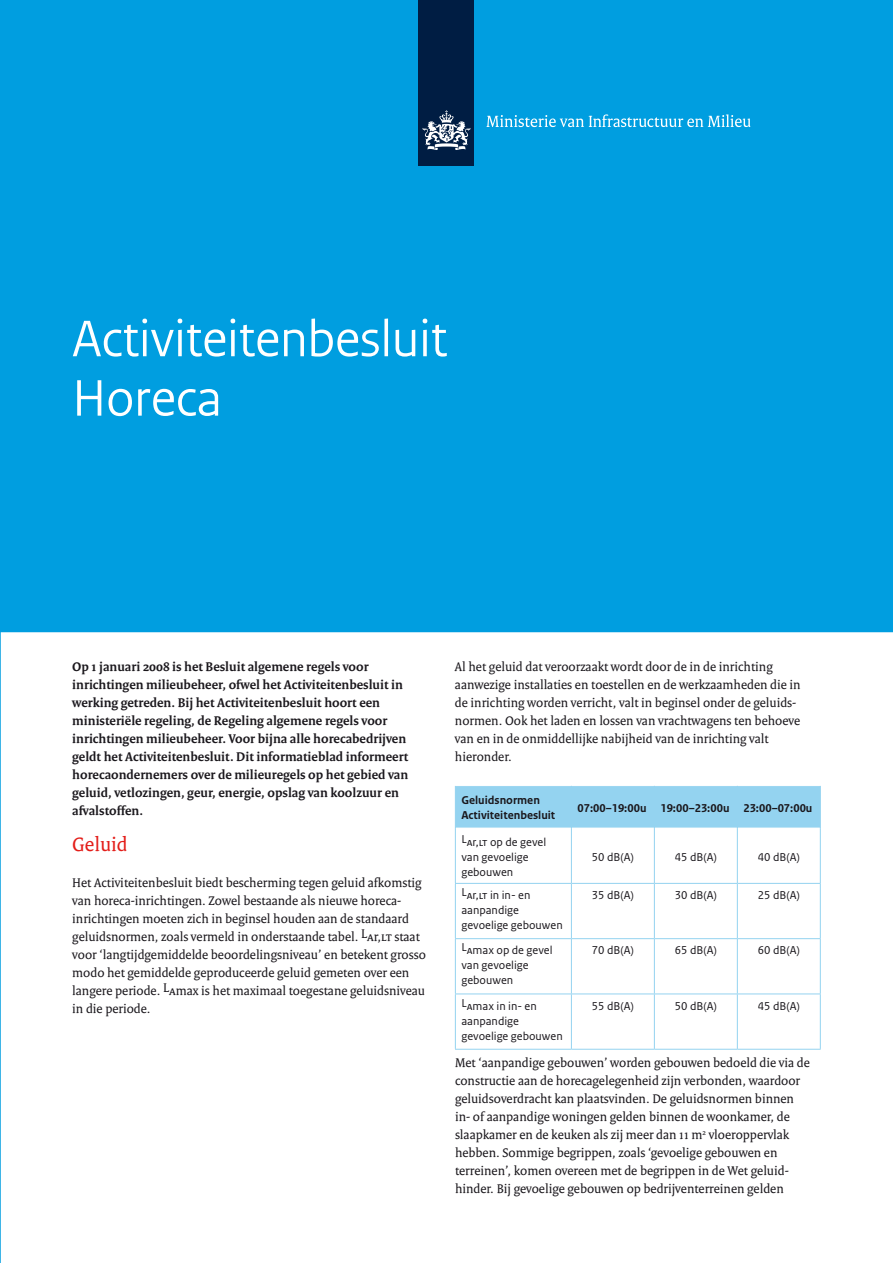
<style>
.page{position:relative;width:893px;height:1263px;background:#fff}
.page>*{position:absolute;margin:0;border:0;box-sizing:border-box;transform-origin:0 0}
.t1{font:54px/59.4px "Rijksoverheid Sans Heading";color:#fff}
.t2{font:21px "Rijksoverheid Serif";color:#e31d19}
.t3{font:13.5px/18px "Rijksoverheid Serif";color:#1a171c}
.t4{font:700 13.5px/18px "Rijksoverheid Serif";color:#1a171c}
.t5{font:12px/15px "Rijksoverheid Sans Text";color:#1a171c}
.t6{font:700 12px/15px "Rijksoverheid Sans Text";color:#1a171c}
</style>
<div class="page">
<div style="left:1px;top:0;width:892px;height:632px;background:#009ee0"></div>
<svg style="left:0;top:0;width:1px;height:1263px"></svg>
<svg style="left:456px;top:786px;width:364px;height:97px"></svg>
<hr style="left:455px;top:883px;width:116px;height:1px;background:#94d3f0">
<hr style="left:455px;top:884px;width:1px;height:54px;background:#94d3f0">
<hr style="left:571px;top:883px;width:83px;height:1px;background:#94d3f0">
<hr style="left:571px;top:884px;width:1px;height:54px;background:#94d3f0">
<hr style="left:654px;top:883px;width:83px;height:1px;background:#94d3f0">
<hr style="left:654px;top:884px;width:1px;height:54px;background:#94d3f0">
<hr style="left:737px;top:883px;width:84px;height:1px;background:#94d3f0">
<hr style="left:737px;top:884px;width:1px;height:54px;background:#94d3f0">
<hr style="left:820px;top:884px;width:1px;height:54px;background:#94d3f0">
<hr style="left:455px;top:938px;width:116px;height:1px;background:#94d3f0">
<hr style="left:455px;top:939px;width:1px;height:54px;background:#94d3f0">
<hr style="left:571px;top:938px;width:83px;height:1px;background:#94d3f0">
<hr style="left:571px;top:939px;width:1px;height:54px;background:#94d3f0">
<hr style="left:654px;top:938px;width:83px;height:1px;background:#94d3f0">
<hr style="left:654px;top:939px;width:1px;height:54px;background:#94d3f0">
<hr style="left:737px;top:938px;width:84px;height:1px;background:#94d3f0">
<hr style="left:737px;top:939px;width:1px;height:54px;background:#94d3f0">
<hr style="left:820px;top:939px;width:1px;height:54px;background:#94d3f0">
<hr style="left:455px;top:993px;width:116px;height:1px;background:#94d3f0">
<hr style="left:455px;top:994px;width:1px;height:55px;background:#94d3f0">
<hr style="left:571px;top:993px;width:83px;height:1px;background:#94d3f0">
<hr style="left:571px;top:994px;width:1px;height:55px;background:#94d3f0">
<hr style="left:654px;top:993px;width:83px;height:1px;background:#94d3f0">
<hr style="left:654px;top:994px;width:1px;height:55px;background:#94d3f0">
<hr style="left:737px;top:993px;width:84px;height:1px;background:#94d3f0">
<hr style="left:737px;top:994px;width:1px;height:55px;background:#94d3f0">
<hr style="left:820px;top:994px;width:1px;height:55px;background:#94d3f0">
<hr style="left:456px;top:828px;width:115px;height:1px;background:#fff">
<hr style="left:572px;top:828px;width:82px;height:1px;background:#fff">
<hr style="left:655px;top:828px;width:82px;height:1px;background:#fff">
<hr style="left:738px;top:828px;width:82px;height:1px;background:#fff">
<hr style="left:455px;top:786px;width:1px;height:42px;background:#94d3f0">
<hr style="left:571px;top:786px;width:1px;height:42px;background:#94d3f0">
<hr style="left:654px;top:786px;width:1px;height:42px;background:#94d3f0">
<hr style="left:737px;top:786px;width:1px;height:42px;background:#94d3f0">
<hr style="left:820px;top:786px;width:1px;height:42px;background:#94d3f0">
<hr style="left:455px;top:828px;width:1px;height:55px;background:#94d3f0">
<hr style="left:571px;top:828px;width:1px;height:55px;background:#94d3f0">
<hr style="left:654px;top:828px;width:1px;height:55px;background:#94d3f0">
<hr style="left:737px;top:828px;width:1px;height:55px;background:#94d3f0">
<hr style="left:820px;top:828px;width:1px;height:55px;background:#94d3f0">
<hr style="left:455px;top:1049px;width:116px;height:1px;background:#94d3f0">
<hr style="left:571px;top:1049px;width:83px;height:1px;background:#94d3f0">
<hr style="left:654px;top:1049px;width:83px;height:1px;background:#94d3f0">
<hr style="left:737px;top:1049px;width:84px;height:1px;background:#94d3f0">
<div style="left:419px;top:0;width:55px;height:166px;background:#001d43"></div>
<svg style="left:423px;top:110px;width:47px;height:40px"></svg>
<svg style="left:486px;top:114px;width:264px;height:13px;background:#40b6e7"></svg>
<h1 class="t1" style="left:72px;top:310px;width:376px">Activiteitenbesluit<br>Horeca</h1>
<p class="t4" style="left:72px;top:658px;width:337px">Op 1 januari 2008 is het Besluit algemene regels voor inrichtingen milieubeheer, ofwel het Activiteitenbesluit in werking getreden. Bij het Activiteitenbesluit hoort een ministeriële regeling, de Regeling algemene regels voor inrichtingen milieubeheer. Voor bijna alle horecabedrijven geldt het Activiteitenbesluit. Dit informatieblad informeert horecaondernemers over de milieuregels op het gebied van geluid, vetlozingen, geur, energie, opslag van koolzuur en afvalstoffen.</p>
<h2 class="t2" style="left:72px;top:832px;width:57px">Geluid</h2>
<p class="t3" style="left:72px;top:874px;width:355px">Het Activiteitenbesluit biedt bescherming tegen geluid afkomstig van horeca-inrichtingen. Zowel bestaande als nieuwe horeca&shy;inrichtingen moeten zich in beginsel houden aan de standaard geluidsnormen, zoals vermeld in onderstaande tabel. Lar,lt staat voor ‘langtijdgemiddelde beoordelingsniveau’ en betekent grosso modo het gemiddelde geproduceerde geluid gemeten over een langere periode. Lamax is het maximaal toegestane geluidsniveau in die periode.</p>
<p class="t3" style="left:455px;top:658px;width:347px">Al het geluid dat veroorzaakt wordt door de in de inrichting aanwezige installaties en toestellen en de werkzaamheden die in de inrichting worden verricht, valt in beginsel onder de geluids&shy;normen. Ook het laden en lossen van vrachtwagens ten behoeve van en in de onmiddellijke nabijheid van de inrichting valt hieronder.</p>
<p class="t6" style="left:461px;top:793px;width:95px">Geluidsnormen<br>Activiteitenbesluit</p>
<p class="t6" style="left:577px;top:800px;width:237px">07:00–19:00u 19:00–23:00u 23:00–07:00u</p>
<p class="t5" style="left:461px;top:834px;width:86px">Lar,lt op de gevel van gevoelige gebouwen</p>
<p class="t5" style="left:592px;top:849px;width:44px">50 dB(A)</p>
<p class="t5" style="left:675px;top:849px;width:44px">45 dB(A)</p>
<p class="t5" style="left:758px;top:849px;width:44px">40 dB(A)</p>
<p class="t5" style="left:461px;top:888px;width:103px">Lar,lt in in- en aanpandige gevoelige gebouwen</p>
<p class="t5" style="left:592px;top:888px;width:44px">35 dB(A)</p>
<p class="t5" style="left:675px;top:888px;width:44px">30 dB(A)</p>
<p class="t5" style="left:758px;top:888px;width:44px">25 dB(A)</p>
<p class="t5" style="left:461px;top:943px;width:93px">Lamax op de gevel van gevoelige gebouwen</p>
<p class="t5" style="left:592px;top:943px;width:44px">70 dB(A)</p>
<p class="t5" style="left:675px;top:943px;width:44px">65 dB(A)</p>
<p class="t5" style="left:758px;top:943px;width:44px">60 dB(A)</p>
<p class="t5" style="left:461px;top:998px;width:103px">Lamax in in- en aanpandige gevoelige gebouwen</p>
<p class="t5" style="left:592px;top:998px;width:44px">55 dB(A)</p>
<p class="t5" style="left:675px;top:998px;width:44px">50 dB(A)</p>
<p class="t5" style="left:758px;top:998px;width:44px">45 dB(A)</p>
<p class="t3" style="left:455px;top:1054px;width:356px">Met ‘aanpandige gebouwen’ worden gebouwen bedoeld die via de constructie aan de horecagelegenheid zijn verbonden, waardoor geluidsoverdracht kan plaatsvinden. De geluidsnormen binnen in- of aanpandige woningen gelden binnen de woonkamer, de slaapkamer en de keuken als zij meer dan 11 m<sup>2</sup> vloeroppervlak hebben. Sommige begrippen, zoals ‘gevoelige gebouwen en terreinen’, komen overeen met de begrippen in de Wet geluid&shy;hinder. Bij gevoelige gebouwen op bedrijventerreinen gelden</p>
</div>
